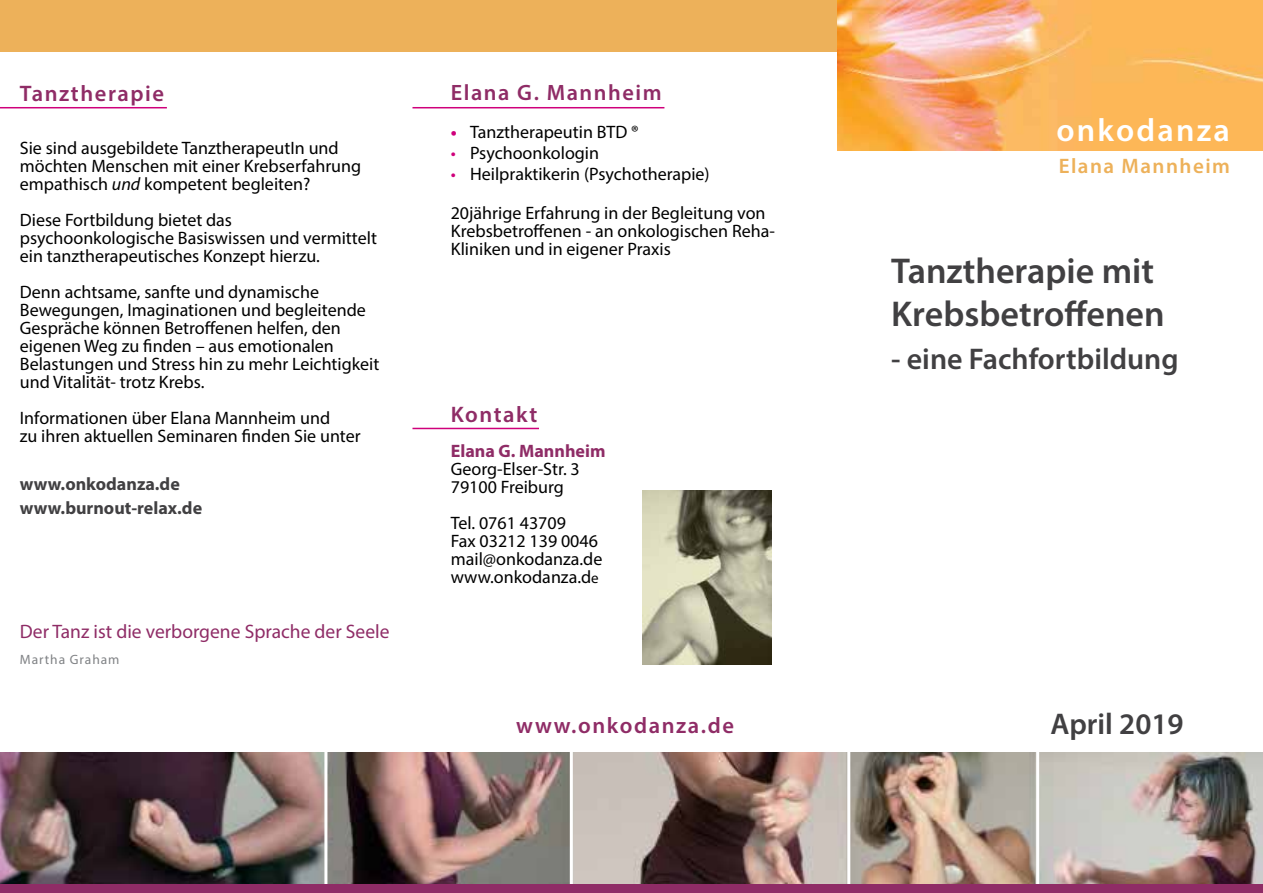
<style>
.page{position:relative;width:1263px;height:893px;background:#fff}
.page>*{position:absolute;margin:0;border:0;box-sizing:border-box;transform-origin:0 0}
.t1{font:600 36px/43.2px "Myriad Pro";color:#414042}
.t2{font:600 32.25px "Myriad Pro";letter-spacing:.07em;color:#fff}
.t3{font:600 30px "Myriad Pro";color:#414042}
.t4{font:600 22.5px "Myriad Pro";letter-spacing:.07em;color:#8f2c66}
.t5{font:600 22.35px "Myriad Pro";letter-spacing:.07em;color:#8f2c66}
.t6{font:600 21px "Myriad Pro";letter-spacing:.07em;color:#edb15a}
.t7{font:19.5px "Myriad Pro";color:#8f2c66}
.t8{font:18px/18px "Myriad Pro";color:#000}
.t9{font:700 18px/24px "Myriad Pro";color:#414042}
.t10{font:700 18px "Myriad Pro";color:#8f2c66}
.t11{font:13.5px "Myriad Pro";letter-spacing:.07em;color:#808285}
.s1{font-style:italic}
.s2{font-weight:700;font-size:17.85px;color:#cf007b}
.s3{color:#cf007b}
.s4{font-size:15px}
</style>
<div class="page">
<div style="left:0;top:0;width:874px;height:51px;background:#edb15a"></div>
<img style="left:838px;top:0;width:425px;height:151px">
<img style="left:0;top:753px;width:1263px;height:131px">
<hr style="left:324px;top:749px;width:3px;height:144px;background:#fff">
<hr style="left:570px;top:749px;width:3px;height:144px;background:#fff">
<hr style="left:847px;top:749px;width:3px;height:144px;background:#fff">
<hr style="left:1036px;top:749px;width:3px;height:144px;background:#fff">
<hr style="left:0;top:107px;width:167px;height:1px;background:#cf007b">
<hr style="left:412px;top:107px;width:252px;height:1px;background:#cf007b">
<hr style="left:412px;top:428px;width:127px;height:1px;background:#cf007b">
<img style="left:643px;top:490px;width:129px;height:175px">
<div style="left:0;top:884px;width:1263px;height:9px;background:#8f2c66"></div>
<p class="t4" style="left:20px;top:79px;width:146px">Tanztherapie</p>
<p class="t8" style="left:20px;top:138px;width:343px">Sie sind ausgebildete TanztherapeutIn und möchten Menschen mit einer Krebserfahrung empathisch <span class="s1">und</span> kompetent begleiten?</p>
<p class="t8" style="left:20px;top:210px;width:359px">Diese Fortbildung bietet das psychoonkologische Basiswissen und vermittelt ein tanztherapeutisches Konzept hierzu.</p>
<p class="t8" style="left:20px;top:282px;width:361px">Denn achtsame, sanfte und dynamische Bewegungen, Imaginationen und begleitende Gespräche können Betroffenen helfen, den eigenen Weg zu finden – aus emotionalen Belastungen und Stress hin zu mehr Leichtigkeit und Vitalität- trotz Krebs.</p>
<p class="t8" style="left:20px;top:408px;width:342px">Informationen über Elana Mannheim und<br>zu ihren aktuellen Seminaren finden Sie unter</p>
<p class="t9" style="left:20px;top:471px;width:184px">www.onkodanza.de www.burnout-relax.de</p>
<p class="t7" style="left:20px;top:620px;width:371px">Der Tanz ist die verborgene Sprache der Seele</p>
<p class="t11" style="left:20px;top:651px;width:101px">Martha Graham</p>
<p class="t5" style="left:451px;top:79px;width:212px">Elana G. Mannheim</p>
<p class="t8" style="left:451px;top:123px;width:189px"><span class="s2">•</span> Tanztherapeutin BTD ®</p>
<p class="t8" style="left:451px;top:144px;width:150px"><span class="s3">•</span> Psychoonkologin</p>
<p class="t8" style="left:451px;top:154px;width:316px;line-height:38.8px"><span class="s3">•</span> Heilpraktikerin (Psychotherapie)<br>20jährige Erfahrung in der Begleitung von</p>
<p class="t8" style="left:451px;top:221px;width:326px">Krebsbetroffenen - an onkologischen Reha-<br>Kliniken und in eigener Praxis</p>
<p class="t4" style="left:451px;top:400px;width:88px">Kontakt</p>
<p class="t10" style="left:451px;top:439px;width:156px">Elana G. Mannheim</p>
<p class="t8" style="left:451px;top:459px;width:131px">Georg-Elser-Str. 3<br>79100 Freiburg</p>
<p class="t8" style="left:451px;top:513px;width:153px">Tel. 0761 43709<br>Fax 03212 139 0046 mail@onkodanza.de www.onkodanza.d<span class="s4">e</span></p>
<p class="t4" style="left:516px;top:711px;width:219px">www.onkodanza.de</p>
<h2 class="t2" style="left:1056px;top:110px;width:175px">onkodanza</h2>
<p class="t6" style="left:1059px;top:153px;width:173px">Elana Mannheim</p>
<h1 class="t1" style="left:891px;top:248px;width:275px">Tanztherapie mit<br>Krebsbetroffenen</h1>
<h3 class="t3" style="left:891px;top:340px;width:289px">- eine Fachfortbildung</h3>
<h3 class="t3" style="left:1050px;top:705px;width:135px">April 2019</h3>
</div>
